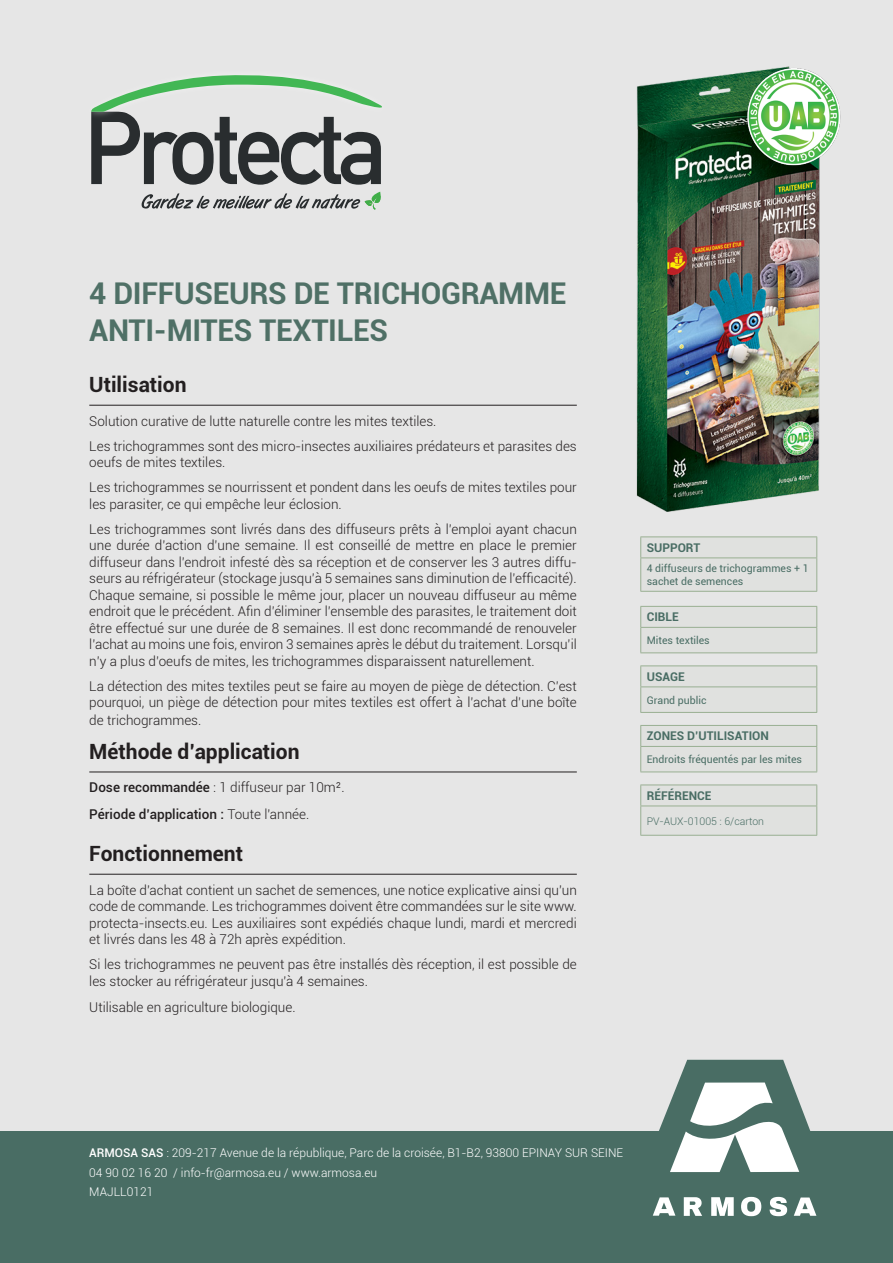
<style>
.page{position:relative;width:893px;height:1263px;background:#e6e6e6}
.page>*{position:absolute;margin:0;border:0;box-sizing:border-box;transform-origin:0 0}
.t1{font:700 30px "Roboto";letter-spacing:-.01em;color:#4f7066}
.t2{font:700 21px "Roboto";color:#231f20}
.t3{font:300 13.5px/16.5px "Roboto";color:#231f20}
.t4{font:500 13.5px "Roboto";color:#231f20}
.t5{font:300 12px "Roboto";color:#fff}
.t6{font:700 12px "Roboto";color:#496d64}
.t7{font:10.5px/13.5px "Roboto";color:#496d64}
.t8{font:300 10.5px "Roboto";color:#496d64}
.s1{font-weight:500}
.s2{font-weight:300}
</style>
<div class="page">
<hr style="left:89px;top:405px;width:488px;height:1px;background:#231f20">
<hr style="left:89px;top:772px;width:488px;height:1px;background:#231f20">
<hr style="left:89px;top:874px;width:488px;height:1px;background:#231f20">
<hr style="left:640px;top:591px;width:177px;height:1px;background:#99af92">
<svg style="left:640px;top:537px;width:177px;height:54px"></svg>
<hr style="left:640px;top:557px;width:177px;height:1px;background:#99af92">
<svg style="left:640px;top:606px;width:177px;height:47px"></svg>
<hr style="left:640px;top:627px;width:177px;height:1px;background:#99af92">
<hr style="left:640px;top:712px;width:177px;height:1px;background:#99af92">
<hr style="left:640px;top:665px;width:177px;height:1px;background:#99af92">
<svg style="left:640px;top:666px;width:177px;height:46px"></svg>
<hr style="left:640px;top:686px;width:177px;height:1px;background:#99af92">
<svg style="left:640px;top:725px;width:177px;height:47px"></svg>
<hr style="left:640px;top:746px;width:177px;height:1px;background:#99af92">
<hr style="left:640px;top:835px;width:177px;height:1px;background:#99af92">
<hr style="left:640px;top:784px;width:177px;height:1px;background:#99af92">
<svg style="left:640px;top:785px;width:177px;height:50px"></svg>
<hr style="left:640px;top:805px;width:177px;height:1px;background:#99af92">
<div style="left:0;top:1131px;width:893px;height:132px;background:#496d64"></div>
<svg style="left:659px;top:1060px;width:152px;height:112px"></svg>
<svg style="left:794px;top:1197px;width:22px;height:19px"></svg>
<svg style="left:653px;top:1197px;width:22px;height:19px"></svg>
<svg style="left:684px;top:1197px;width:18px;height:19px"></svg>
<svg style="left:711px;top:1197px;width:23px;height:19px"></svg>
<svg style="left:741px;top:1197px;width:20px;height:19px"></svg>
<svg style="left:770px;top:1197px;width:17px;height:19px"></svg>
<svg style="left:142px;top:192px;width:239px;height:18px"></svg>
<svg style="left:91px;top:75px;width:291px;height:110px"></svg>
<img style="left:636px;top:72px;width:184px;height:465px">
<img style="left:747px;top:66px;width:94px;height:102px">
<p class="t1" style="left:89px;top:272px;width:479px">4 DIFFUSEURS DE TRICHOGRAMME</p>
<p class="t1" style="left:89px;top:309px;width:300px">ANTI-MITES TEXTILES</p>
<p class="t2" style="left:89px;top:370px;width:99px">Utilisation</p>
<p class="t3" style="left:89px;top:412px;width:349px">Solution curative de lutte naturelle contre les mites textiles.</p>
<p class="t3" style="left:89px;top:437px;width:489px">Les trichogrammes sont des micro-insectes auxiliaires prédateurs et parasites des oeufs de mites textiles.</p>
<p class="t3" style="left:89px;top:479px;width:489px">Les trichogrammes se nourrissent et pondent dans les oeufs de mites textiles pour les parasiter, ce qui empêche leur éclosion.</p>
<p class="t3" style="left:89px;top:520px;width:489px;text-align:justify">Les trichogrammes sont livrés dans des diffuseurs prêts à l’emploi ayant chacun une durée d’action d’une semaine. Il est conseillé de mettre en place le premier diffuseur dans l’endroit infesté dès sa réception et de conserver les 3 autres diffu&shy;seurs au réfrigérateur (stockage jusqu’à 5 semaines sans diminution de l’efficacité).<br>Chaque semaine, si possible le même jour, placer un nouveau diffuseur au même endroit que le précédent. Afin d’éliminer l’ensemble des parasites, le traitement doit être effectué sur une durée de 8 semaines. Il est donc recommandé de renouveler l’achat au moins une fois, environ 3 semaines après le début du traitement. Lorsqu’il n’y a plus d’oeufs de mites, les trichogrammes disparaissent naturellement.</p>
<p class="t3" style="left:89px;top:677px;width:489px">La détection des mites textiles peut se faire au moyen de piège de détection. C’est pourquoi, un piège de détection pour mites textiles est offert à l’achat d’une boîte</p>
<p class="t3" style="left:89px;top:712px;width:114px">de trichogrammes.</p>
<p class="t2" style="left:89px;top:736px;width:212px">Méthode d’application</p>
<p class="t3" style="left:89px;top:779px;width:257px"><span class="s1">Dose recommandée</span> : 1 diffuseur par 10m².</p>
<p class="t4" style="left:89px;top:804px;width:222px">Période d’application : <span class="s2">Toute l'année.</span></p>
<p class="t2" style="left:89px;top:839px;width:155px">Fonctionnement</p>
<p class="t3" style="left:89px;top:881px;width:489px;text-align:justify">La boîte d'achat contient un sachet de semences, une notice explicative ainsi qu'un code de commande. Les trichogrammes doivent être commandées sur le site www. protecta-insects.eu. Les auxiliaires sont expédiés chaque lundi, mardi et mercredi et livrés dans les 48 à 72h après expédition.</p>
<p class="t3" style="left:89px;top:955px;width:489px">Si les trichogrammes ne peuvent pas être installés dès réception, il est possible de les stocker au réfrigérateur jusqu'à 4 semaines.</p>
<p class="t3" style="left:89px;top:998px;width:208px">Utilisable en agriculture biologique.</p>
<p class="t6" style="left:647px;top:539px;width:55px">SUPPORT</p>
<p class="t7" style="left:647px;top:561px;width:163px">4 diffuseurs de trichogrammes + 1 sachet de semences</p>
<p class="t6" style="left:647px;top:609px;width:34px">CIBLE</p>
<p class="t7" style="left:647px;top:633px;width:65px">Mites textiles</p>
<p class="t6" style="left:647px;top:668px;width:39px">USAGE</p>
<p class="t7" style="left:647px;top:693px;width:61px">Grand public</p>
<p class="t6" style="left:647px;top:728px;width:124px">ZONES D’UTILISATION</p>
<p class="t7" style="left:647px;top:752px;width:157px">Endroits fréquentés par les mites</p>
<p class="t6" style="left:647px;top:787px;width:66px">RÉFÉRENCE</p>
<p class="t8" style="left:647px;top:813px;width:119px">PV-AUX-01005 : 6/carton</p>
<p class="t5" style="left:89px;top:1144px;width:535px"><span class="s1">ARMOSA SAS</span> : 209-217 Avenue de la république, Parc de la croisée, B1-B2, 93800 EPINAY SUR SEINE</p>
<p class="t5" style="left:89px;top:1164px;width:289px">04 90 02 16 20 / info-fr@armosa.eu / www.armosa.eu</p>
<p class="t5" style="left:89px;top:1183px;width:66px">MAJLL0121</p>
</div>
